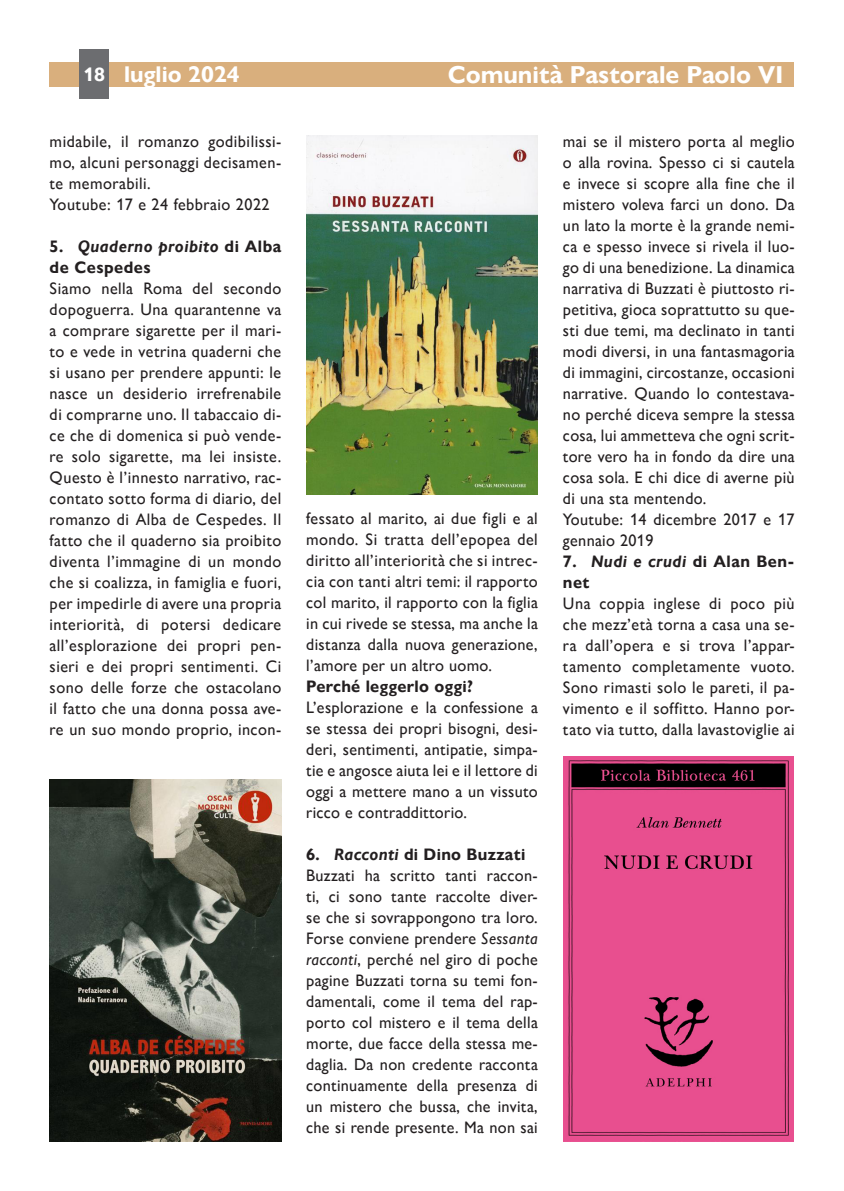
<style>
.page{position:relative;width:844px;height:1191px;background:#fff}
.page>*{position:absolute;margin:0;border:0;box-sizing:border-box;transform-origin:0 0}
.t1{font:700 24.5px "Gill Sans Nova";color:#fff}
.t2{font:700 22.75px "Gill Sans Nova";color:#fff}
._0_Occhiello{font:16.62px/21px "Gill Sans Nova";letter-spacing:.02em;color:#231f20;text-align:justify}
._0_Occhiello-2{font:700 16.62px/21px "Gill Sans Nova";letter-spacing:.02em;color:#231f20}
.s1{font-size:19.25px}
.s2{font-style:italic}
</style>
<div class="page">
<div style="left:50px;top:62px;width:744px;height:25px;background:#d9af7d"></div>
<div style="left:79px;top:50px;width:30px;height:49px;background:#6c6d70"></div>
<img style="left:50px;top:779px;width:231px;height:362px">
<img style="left:306px;top:135px;width:231px;height:360px">
<img style="left:563px;top:756px;width:230px;height:385px">
<h2 class="t2" style="left:83px;top:61px;width:158px"><span class="s1">18</span> luglio 2024</h2>
<h1 class="t1" style="left:448px;top:60px;width:337px">Comunità Pastorale Paolo VI</h1>
<p class="_0_Occhiello" style="left:50px;top:130px;width:233px">midabile, il romanzo godibilissi&shy;mo, alcuni personaggi decisamen&shy;te memorabili.</p>
<p class="_0_Occhiello" style="left:50px;top:193px;width:221px">Youtube: 17 e 24 febbraio 2022</p>
<p class="_0_Occhiello-2" style="left:50px;top:236px;width:233px">5. <span class="s2">Quaderno proibito</span> di Alba de Cespedes</p>
<p class="_0_Occhiello" style="left:50px;top:277px;width:233px">Siamo nella Roma del secondo dopoguerra. Una quarantenne va a comprare sigarette per il mari&shy;to e vede in vetrina quaderni che si usano per prendere appunti: le nasce un desiderio irrefrenabile di comprarne uno. Il tabaccaio di&shy;ce che di domenica si può vende&shy;re solo sigarette, ma lei insiste.<br>Questo è l’innesto narrativo, rac&shy;contato sotto forma di diario, del romanzo di Alba de Cespedes. Il fatto che il quaderno sia proibito diventa l’immagine di un mondo che si coalizza, in famiglia e fuori, per impedirle di avere una propria interiorità, di potersi dedicare all’esplorazione dei propri pen&shy;sieri e dei propri sentimenti. Ci sono delle forze che ostacolano il fatto che una donna possa ave&shy;re un suo mondo proprio, incon-</p>
<p class="_0_Occhiello" style="left:306px;top:507px;width:233px">fessato al marito, ai due figli e al mondo. Si tratta dell’epopea del diritto all’interiorità che si intrec&shy;cia con tanti altri temi: il rapporto col marito, il rapporto con la figlia in cui rivede se stessa, ma anche la distanza dalla nuova generazione, l’amore per un altro uomo.</p>
<p class="_0_Occhiello-2" style="left:306px;top:676px;width:168px">Perché leggerlo oggi?</p>
<p class="_0_Occhiello" style="left:306px;top:696px;width:233px">L’esplorazione e la confessione a se stessa dei propri bisogni, desi&shy;deri, sentimenti, antipatie, simpa&shy;tie e angosce aiuta lei e il lettore di oggi a mettere mano a un vissuto ricco e contraddittorio.</p>
<p class="_0_Occhiello-2" style="left:306px;top:844px;width:221px">6. <span class="s2">Racconti</span> di Dino Buzzati</p>
<p class="_0_Occhiello" style="left:306px;top:864px;width:233px">Buzzati ha scritto tanti raccon&shy;ti, ci sono tante raccolte diver&shy;se che si sovrappongono tra loro.<br>Forse conviene prendere <span class="s2">Sessanta racconti</span>, perché nel giro di poche pagine Buzzati torna su temi fon&shy;damentali, come il tema del rap&shy;porto col mistero e il tema della morte, due facce della stessa me&shy;daglia. Da non credente racconta continuamente della presenza di un mistero che bussa, che invita, che si rende presente. Ma non sai</p>
<p class="_0_Occhiello" style="left:563px;top:130px;width:233px">mai se il mistero porta al meglio o alla rovina. Spesso ci si cautela e invece si scopre alla fine che il mistero voleva farci un dono. Da un lato la morte è la grande nemi&shy;ca e spesso invece si rivela il luo&shy;go di una benedizione. La dinamica narrativa di Buzzati è piuttosto ri&shy;petitiva, gioca soprattutto su que&shy;sti due temi, ma declinato in tanti modi diversi, in una fantasmagoria di immagini, circostanze, occasioni narrative. Quando lo contestava&shy;no perché diceva sempre la stessa cosa, lui ammetteva che ogni scrit&shy;tore vero ha in fondo da dire una cosa sola. E chi dice di averne più di una sta mentendo.</p>
<p class="_0_Occhiello" style="left:563px;top:508px;width:233px">Youtube: 14 dicembre 2017 e 17 gennaio 2019</p>
<p class="_0_Occhiello-2" style="left:563px;top:551px;width:233px">7. <span class="s2">Nudi e crudi</span> di Alan Ben&shy;net</p>
<p class="_0_Occhiello" style="left:563px;top:592px;width:233px">Una coppia inglese di poco più che mezz’età torna a casa una se&shy;ra dall’opera e si trova l’appar&shy;tamento completamente vuoto.<br>Sono rimasti solo le pareti, il pa&shy;vimento e il soffitto. Hanno por&shy;tato via tutto, dalla lavastoviglie ai</p>
</div>
